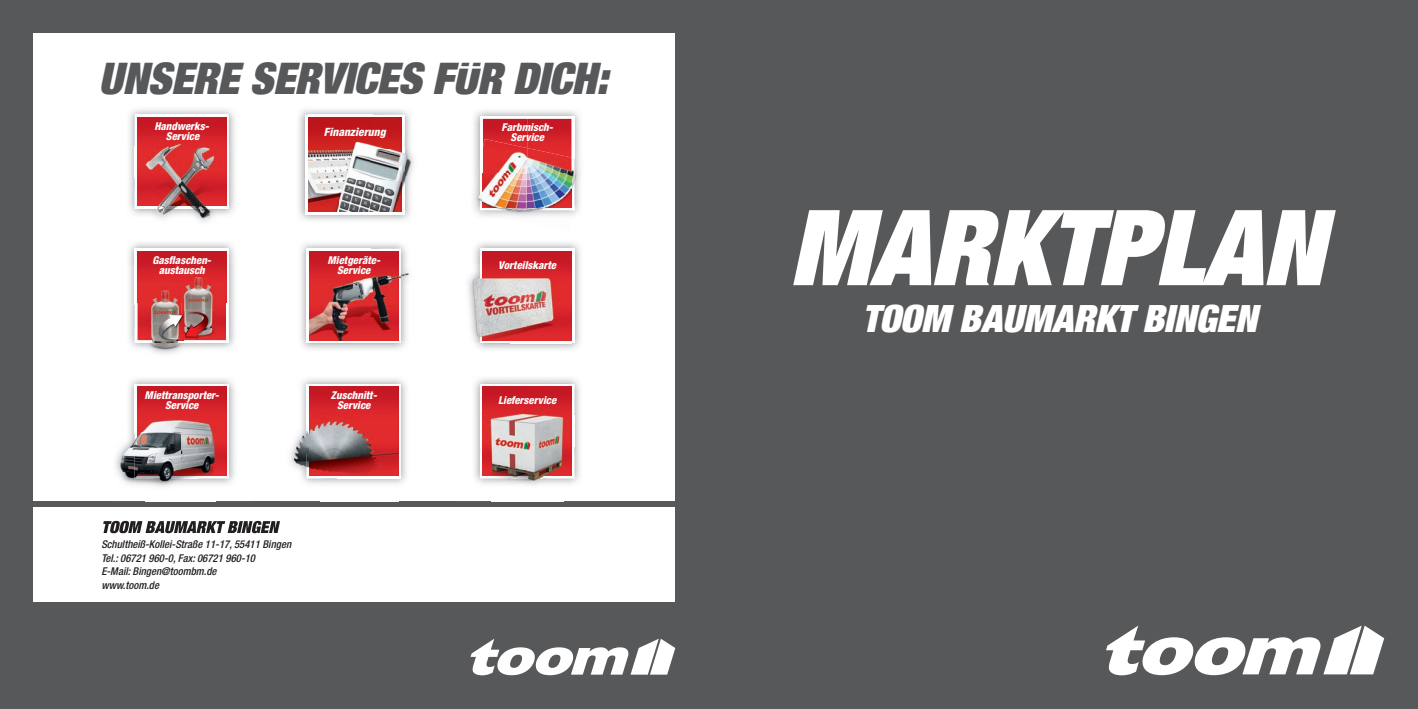
<style>
.page{position:relative;width:1418px;height:709px;background:#fff}
.page>*{position:absolute;margin:0;border:0;box-sizing:border-box;transform-origin:0 0}
.t1{font:105px "Toom Helvetica";letter-spacing:-.005em;color:#fff}
.t2{font:43.5px "Toom Helvetica";letter-spacing:-.005em;color:#57585a}
.t3{font:37.5px "Toom Helvetica";letter-spacing:-.005em;color:#fff}
.t4{font:italic 800 condensed 11.38px "Helvetica Neue LT Pro";color:#fff}
.t5{font:italic 800 condensed 10.75px/10.5px "Helvetica Neue LT Pro";color:#fff;text-align:center}
.t6{font:italic 500 condensed 10.75px/13.8px "Helvetica Neue LT Pro";color:#231f20}
</style>
<div class="page">
<div style="left:0;top:0;width:1417px;height:709px;background:#57585a"></div>
<svg style="left:1106px;top:625px;width:278px;height:50px"></svg>
<svg style="left:470px;top:639px;width:205px;height:36px"></svg>
<div style="left:34px;top:507px;width:641px;height:95px;background:#fff"></div>
<img style="left:112px;top:521px;width:168px;height:12px">
<img style="left:238px;top:521px;width:32px;height:12px">
<svg style="left:228px;top:521px;width:10px;height:12px"></svg>
<img style="left:207px;top:521px;width:18px;height:12px">
<svg style="left:188px;top:521px;width:19px;height:12px"></svg>
<img style="left:175px;top:521px;width:13px;height:12px">
<svg style="left:145px;top:521px;width:30px;height:12px"></svg>
<img style="left:128px;top:521px;width:14px;height:12px">
<svg style="left:103px;top:521px;width:9px;height:12px"></svg>
<div style="left:34px;top:34px;width:641px;height:467px;background:#fff"></div>
<img style="left:129px;top:115px;width:6px;height:73px">
<img style="left:229px;top:115px;width:6px;height:73px">
<img style="left:129px;top:188px;width:34px;height:31px">
<img style="left:163px;top:209px;width:37px;height:11px">
<img style="left:200px;top:188px;width:35px;height:34px">
<img style="left:226px;top:117px;width:1px;height:29px">
<img style="left:226px;top:146px;width:1px;height:31px">
<img style="left:135px;top:188px;width:31px;height:21px">
<img style="left:166px;top:206px;width:31px;height:3px">
<img style="left:197px;top:177px;width:32px;height:32px">
<img style="left:137px;top:117px;width:89px;height:89px">
<img style="left:299px;top:109px;width:111px;height:112px">
<svg style="left:305px;top:115px;width:100px;height:99px"></svg>
<img style="left:308px;top:109px;width:73px;height:6px">
<img style="left:381px;top:109px;width:29px;height:32px">
<img style="left:405px;top:141px;width:9px;height:70px">
<img style="left:308px;top:115px;width:64px;height:3px">
<img style="left:372px;top:115px;width:33px;height:32px">
<img style="left:402px;top:147px;width:3px;height:64px">
<img style="left:308px;top:118px;width:94px;height:93px">
<img style="left:301px;top:378px;width:106px;height:106px">
<svg style="left:307px;top:384px;width:94px;height:94px"></svg>
<img style="left:320px;top:501px;width:78px;height:1px">
<img style="left:291px;top:387px;width:16px;height:66px">
<img style="left:290px;top:453px;width:33px;height:31px">
<img style="left:323px;top:478px;width:75px;height:6px">
<img style="left:307px;top:387px;width:2px;height:61px">
<img style="left:307px;top:448px;width:30px;height:30px">
<img style="left:337px;top:475px;width:61px;height:3px">
<img style="left:309px;top:387px;width:89px;height:88px">
<svg style="left:137px;top:386px;width:90px;height:3px"></svg>
<img style="left:137px;top:387px;width:89px;height:2px">
<img style="left:145px;top:501px;width:71px;height:1px">
<img style="left:117px;top:389px;width:18px;height:67px">
<img style="left:229px;top:389px;width:6px;height:67px">
<img style="left:115px;top:456px;width:39px;height:30px">
<img style="left:154px;top:478px;width:42px;height:9px">
<img style="left:196px;top:456px;width:39px;height:28px">
<img style="left:137px;top:389px;width:90px;height:44px">
<img style="left:135px;top:437px;width:31px;height:41px">
<img style="left:166px;top:475px;width:31px;height:3px">
<img style="left:197px;top:433px;width:32px;height:45px">
<img style="left:137px;top:432px;width:89px;height:43px">
<img style="left:474px;top:110px;width:106px;height:105px">
<svg style="left:480px;top:116px;width:94px;height:41px"></svg>
<img style="left:483px;top:119px;width:44px;height:20px">
<img style="left:527px;top:119px;width:44px;height:29px">
<img style="left:574px;top:158px;width:7px;height:26px">
<img style="left:574px;top:183px;width:5px;height:24px">
<img style="left:475px;top:160px;width:5px;height:25px">
<img style="left:473px;top:185px;width:30px;height:32px">
<img style="left:503px;top:207px;width:36px;height:10px">
<img style="left:537px;top:210px;width:36px;height:7px">
<img style="left:480px;top:147px;width:3px;height:27px">
<img style="left:571px;top:157px;width:3px;height:36px">
<img style="left:480px;top:174px;width:25px;height:36px">
<img style="left:539px;top:193px;width:35px;height:17px">
<img style="left:483px;top:139px;width:44px;height:68px">
<img style="left:527px;top:148px;width:44px;height:59px">
<img style="left:300px;top:243px;width:107px;height:106px">
<div style="left:307px;top:249px;width:94px;height:94px;background:linear-gradient(to right,#fff,#fff)"></div>
<img style="left:309px;top:243px;width:71px;height:6px">
<img style="left:380px;top:243px;width:30px;height:31px">
<img style="left:401px;top:274px;width:8px;height:66px">
<img style="left:309px;top:249px;width:61px;height:3px">
<img style="left:370px;top:249px;width:31px;height:30px">
<img style="left:398px;top:279px;width:3px;height:61px">
<img style="left:309px;top:252px;width:89px;height:88px">
<img style="left:491px;top:501px;width:73px;height:1px">
<img style="left:474px;top:378px;width:34px;height:35px">
<img style="left:545px;top:377px;width:35px;height:36px">
<img style="left:474px;top:413px;width:6px;height:38px">
<img style="left:574px;top:413px;width:6px;height:38px">
<img style="left:474px;top:451px;width:34px;height:33px">
<img style="left:508px;top:478px;width:37px;height:7px">
<img style="left:545px;top:451px;width:35px;height:33px">
<img style="left:480px;top:384px;width:31px;height:31px">
<img style="left:511px;top:386px;width:32px;height:1px">
<img style="left:543px;top:384px;width:31px;height:31px">
<img style="left:482px;top:415px;width:1px;height:32px">
<img style="left:571px;top:415px;width:1px;height:32px">
<img style="left:480px;top:447px;width:31px;height:31px">
<img style="left:511px;top:475px;width:32px;height:3px">
<img style="left:543px;top:447px;width:31px;height:31px">
<img style="left:483px;top:387px;width:88px;height:88px">
<img style="left:474px;top:242px;width:106px;height:107px">
<svg style="left:480px;top:249px;width:94px;height:94px"></svg>
<img style="left:483px;top:252px;width:88px;height:88px">
<img style="left:468px;top:264px;width:12px;height:43px">
<img style="left:469px;top:307px;width:31px;height:42px">
<img style="left:500px;top:343px;width:71px;height:7px">
<img style="left:480px;top:264px;width:3px;height:39px">
<img style="left:480px;top:303px;width:30px;height:40px">
<img style="left:510px;top:340px;width:61px;height:3px">
<img style="left:128px;top:242px;width:107px;height:23px">
<svg style="left:135px;top:249px;width:94px;height:16px"></svg>
<img style="left:137px;top:252px;width:89px;height:13px">
<img style="left:129px;top:265px;width:6px;height:61px">
<img style="left:229px;top:265px;width:6px;height:61px">
<img style="left:129px;top:326px;width:34px;height:28px">
<img style="left:163px;top:343px;width:37px;height:11px">
<img style="left:200px;top:326px;width:35px;height:23px">
<img style="left:137px;top:265px;width:90px;height:38px">
<img style="left:135px;top:326px;width:31px;height:17px">
<img style="left:166px;top:341px;width:13px;height:2px">
<img style="left:200px;top:326px;width:29px;height:17px">
<img style="left:137px;top:303px;width:89px;height:37px">
<svg style="left:158px;top:311px;width:51px;height:30px;background:#a96e6d"></svg>
<h2 class="t2" style="left:98px;top:59px;width:511px">UNSERE SERVICES FÜR DICH:</h2>
<p class="t5" style="left:154px;top:120px;width:56px">Handwerks-<br>Service</p>
<p class="t4" style="left:324px;top:124px;width:63px">Finanzierung</p>
<p class="t5" style="left:501px;top:121px;width:53px">Farbmisch-<br>Service</p>
<p class="t5" style="left:153px;top:254px;width:60px">Gasflaschen&shy;austausch</p>
<p class="t5" style="left:327px;top:254px;width:54px">Mietgeräte-<br>Service</p>
<p class="t5" style="left:498px;top:259px;width:59px">Vorteilskarte</p>
<p class="t5" style="left:145px;top:389px;width:76px">Miettransporter-<br>Service</p>
<p class="t5" style="left:331px;top:389px;width:48px">Zuschnitt-<br>Service</p>
<p class="t5" style="left:498px;top:394px;width:59px">Lieferservice</p>
<p class="t6" style="left:101px;top:537px;width:191px">Schultheiß-Kollei-Straße 11-17, 55411 Bingen<br>Tel.: 06721 960-0, Fax: 06721 960-10<br>E-Mail: Bingen@toombm.de<br>www.toom.de</p>
<h1 class="t1" style="left:789px;top:203px;width:536px">MARKTPLAN</h1>
<h3 class="t3" style="left:862px;top:303px;width:396px">TOOM BAUMARKT BINGEN</h3>
</div>
